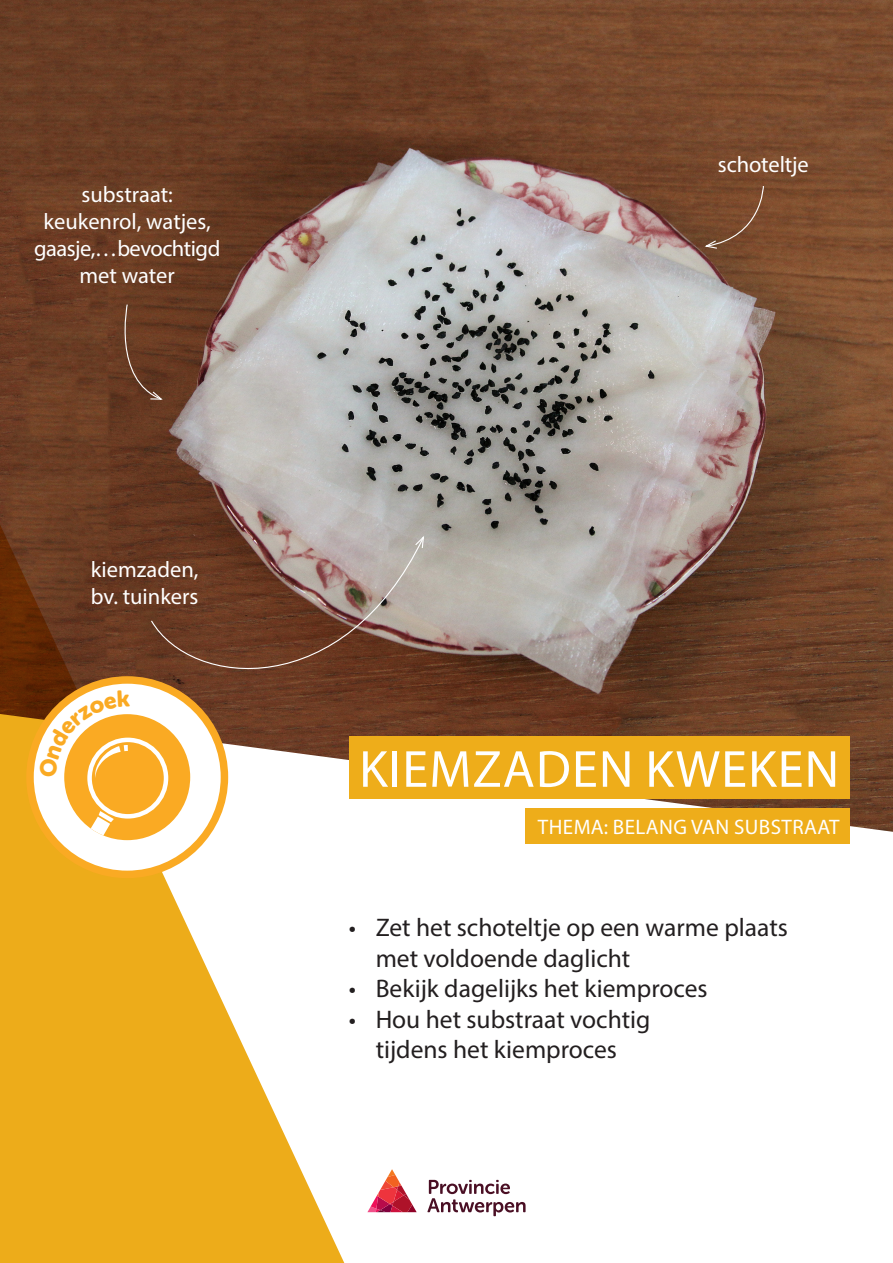
<style>
.page{position:relative;width:893px;height:1263px;background:#fff}
.page>*{position:absolute;margin:0;border:0;box-sizing:border-box;transform-origin:0 0}
.t1{font:52.5px "Myriad Pro";letter-spacing:.02em;color:#fff}
.t2{font:25.5px/30.6px "Myriad Pro";color:#231f20}
.t3{font:22.5px/27px "Myriad Pro";color:#fff}
.t4{font:21px "Myriad Pro";letter-spacing:.02em;color:#fff}
</style>
<div class="page">
<img style="left:0;top:0;width:893px;height:832px">
<svg style="left:0;top:249px;width:357px;height:1014px"></svg>
<div style="left:349px;top:736px;width:501px;height:62px;background:#eead1a"></div>
<div style="left:526px;top:808px;width:324px;height:36px;background:#eead1a"></div>
<svg style="left:703px;top:185px;width:61px;height:64px;background:#7d4f32"></svg>
<svg style="left:112px;top:303px;width:52px;height:98px;background:#6a3f28"></svg>
<svg style="left:150px;top:536px;width:275px;height:166px;background:#7d5745"></svg>
<svg style="left:414px;top:534px;width:11px;height:15px"></svg>
<svg style="left:427px;top:1180px;width:99px;height:36px"></svg>
<svg style="left:367px;top:1169px;width:50px;height:43px"></svg>
<svg style="left:26px;top:676px;width:202px;height:202px"></svg>
<p class="t3" style="left:34px;top:181px;width:188px;text-align:center">substraat: keukenrol, watjes, gaasje,… bevochtigd met water</p>
<p class="t3" style="left:91px;top:556px;width:109px">kiemzaden, bv. tuinkers</p>
<p class="t3" style="left:718px;top:150px;width:92px">schoteltje</p>
<p class="t1" style="left:359px;top:737px;width:481px">KIEMZADEN KWEKEN</p>
<p class="t4" style="left:538px;top:814px;width:303px">THEMA: BELANG VAN SUBSTRAAT</p>
<p class="t2" style="left:376px;top:912px;width:414px;text-indent:-27px">• Zet het schoteltje op een warme plaats met voldoende daglicht</p>
<p class="t2" style="left:349px;top:973px;width:360px">• Bekijk dagelijks het kiemproces</p>
<p class="t2" style="left:349px;top:1003px;width:303px;text-align:center">• Hou het substraat vochtig tijdens het kiemproces</p>
</div>
